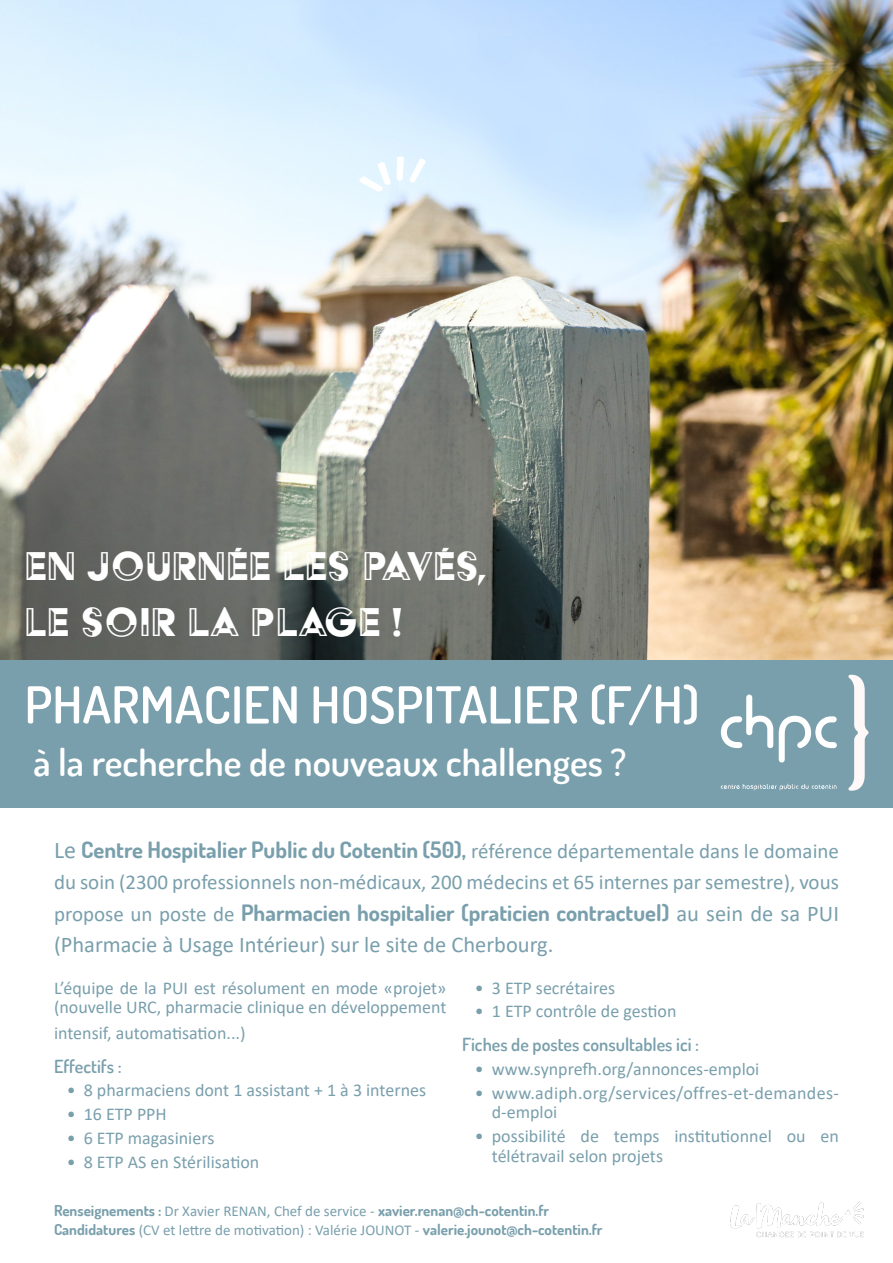
<style>
.page{position:relative;width:893px;height:1263px;background:#fff}
.page>*{position:absolute;margin:0;border:0;box-sizing:border-box;transform-origin:0 0}
.t1{font:600 51px "Dosis";color:#fff}
.t2{font:46.5px "Acier BAT Text Noir";color:#fff}
.t3{font:600 37.5px "Dosis";color:#fff}
.t4{font:22.5px/31.5px "Calibri";color:#799fac}
.t5{font:700 22.5px "Dosis";color:#799fac}
.t6{font:21px "Calibri";color:#799fac}
.t7{font:18px/19.5px "Calibri";color:#799fac}
.t8{font:18px/19.5px "Calibri";letter-spacing:.02em;color:#799fac}
.t9{font:600 18px "Dosis";color:#799fac}
.t10{font:700 15px "Dosis";color:#799fac}
.s1{font-family:"Calibri";font-weight:400;font-size:24px}
.s2{font-family:"Calibri";font-weight:400;font-size:21px}
.s3{font-size:21px}
.s4{font-family:"Dosis";font-weight:700}
.s5{font-family:"Calibri";font-weight:400}
</style>
<div class="page">
<img style="left:0;top:0;width:893px;height:660px">
<div style="left:0;top:660px;width:893px;height:148px;background:#799fac"></div>
<svg style="left:848px;top:675px;width:20px;height:116px"></svg>
<svg style="left:721px;top:694px;width:116px;height:68px"></svg>
<svg style="left:721px;top:784px;width:115px;height:6px"></svg>
<img style="left:730px;top:1202px;width:134px;height:36px">
<svg style="left:359px;top:161px;width:32px;height:31px"></svg>
<svg style="left:397px;top:155px;width:7px;height:28px"></svg>
<svg style="left:410px;top:157px;width:16px;height:27px"></svg>
<p class="t2" style="left:24px;top:541px;width:464px">EN JOURNÉE LES PAVÉS,</p>
<p class="t2" style="left:24px;top:597px;width:379px">LE SOIR LA PLAGE !</p>
<p class="t1" style="left:24px;top:672px;width:676px">PHARMACIEN HOSPITALIER (F/H)</p>
<p class="t3" style="left:33px;top:738px;width:594px">à la recherche de nouveaux challenges ?</p>
<p class="t5" style="left:54px;top:835px;width:786px"><span class="s1">Le</span> Centre Hospitalier Public du Cotentin (50), <span class="s2">référence départementale dans le domaine</span></p>
<p class="t6" style="left:54px;top:868px;width:786px">du soin (2300 professionnels non-médicaux, 200 médecins et 65 internes par semestre), vous</p>
<p class="t4" style="left:54px;top:897px;width:786px"><span class="s3">propose un poste de</span> <span class="s4">Pharmacien hospitalier (praticien contractuel)</span> au sein de sa PUI (Pharmacie à Usage Intérieur) sur le site de Cherbourg.</p>
<p class="t7" style="left:54px;top:977px;width:394px">L’équipe de la PUI est résolument en mode «projet» (nouvelle URC, pharmacie clinique en développement</p>
<p class="t7" style="left:54px;top:1022px;width:193px">intensif, automatisation...)</p>
<p class="t9" style="left:54px;top:1054px;width:69px">Effectifs :</p>
<p class="t7" style="left:67px;top:1080px;width:361px">• 8 pharmaciens dont 1 assistant + 1 à 3 internes</p>
<p class="t7" style="left:67px;top:1104px;width:102px">• 16 ETP PPH</p>
<p class="t7" style="left:67px;top:1128px;width:149px">• 6 ETP magasiniers</p>
<p class="t7" style="left:67px;top:1151px;width:194px">• 8 ETP AS en Stérilisation</p>
<p class="t10" style="left:54px;top:1200px;width:497px">Renseignements : <span class="s5">Dr Xavier RENAN, Chef de service -</span> xavier.renan@ch-cotentin.fr</p>
<p class="t10" style="left:54px;top:1220px;width:550px">Candidatures <span class="s5">(CV et lettre de motivation) : Valérie JOUNOT -</span> valerie.jounot@ch-cotentin.fr</p>
<p class="t7" style="left:475px;top:977px;width:142px">• 3 ETP secrétaires</p>
<p class="t7" style="left:475px;top:1001px;width:203px">• 1 ETP contrôle de gestion</p>
<p class="t9" style="left:462px;top:1033px;width:239px">Fiches de postes consultables ici :</p>
<p class="t7" style="left:475px;top:1059px;width:286px">• www.synprefh.org/annonces-emploi</p>
<p class="t8" style="left:492px;top:1083px;width:349px;text-indent:-17px">• www.adiph.org/services/offres-et-demandes&shy;d-emploi</p>
<p class="t7" style="left:492px;top:1126px;width:349px;text-indent:-17px">• possibilité de temps institutionnel ou en télétravail selon projets</p>
</div>
